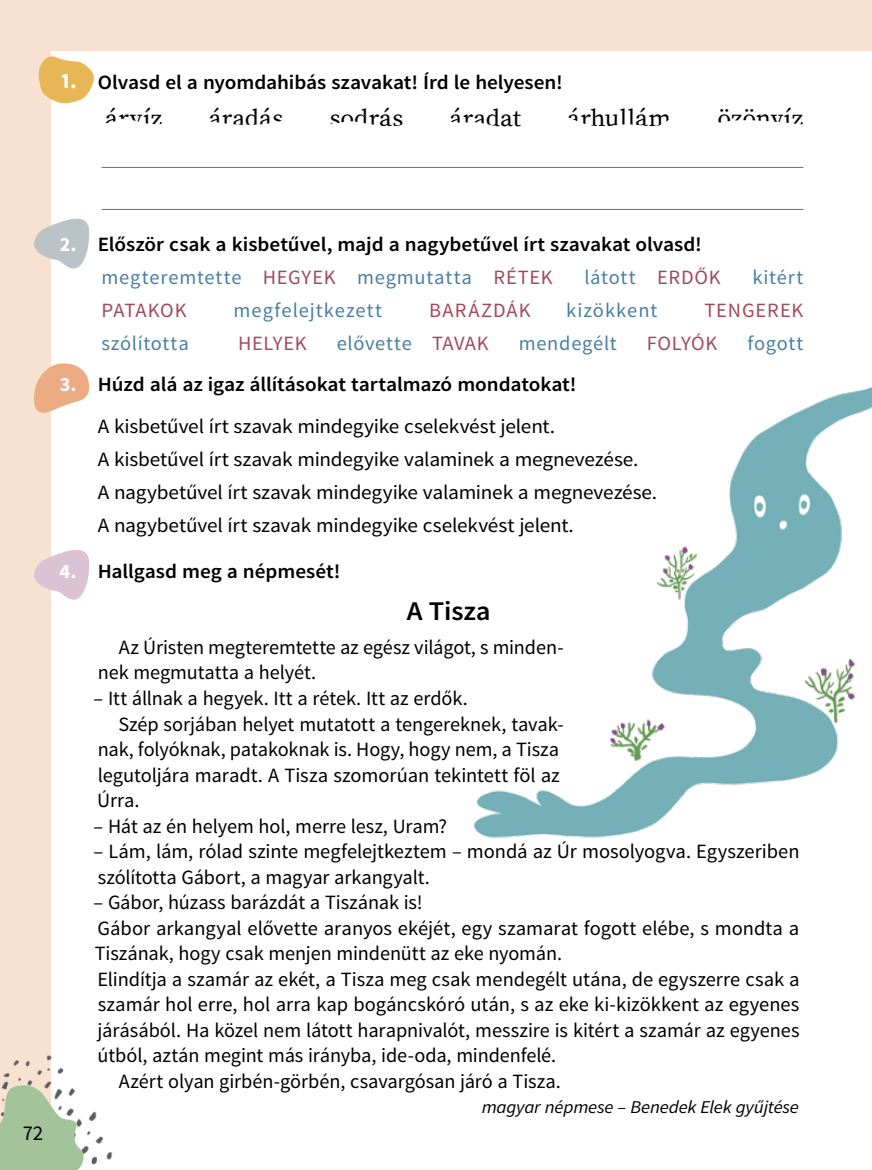
<style>
.page{position:relative;width:872px;height:1170px;background:#fff}
.page>*{position:absolute;margin:0;border:0;box-sizing:border-box;transform-origin:0 0}
.t1{font:600 27px "Source Sans Pro";letter-spacing:-.005em;color:#000;scale:1.05 1}
.t2{font:24px "Source Serif Pro";color:#000;scale:1.05 1}
.t3{font:21px "Source Sans Pro";color:#000}
.t4{font:20.25px/25.5px "Source Sans Pro";letter-spacing:-.005em;color:#000}
.t5{font:20.25px/33px "Source Sans Pro";letter-spacing:-.005em;color:#000;scale:1.05 1}
.t6{font:600 20.25px "Source Sans Pro";letter-spacing:-.005em;color:#000;scale:1.05 1}
.t7{font:20.25px "Source Sans Pro";letter-spacing:.04em;color:#4980a2}
.t8{font:20.25px "Source Sans Pro";letter-spacing:.035em;color:#a1485d}
.t9{font:20.25px "Source Sans Pro";letter-spacing:.06em;color:#a1485d}
.t10{font:italic 18px "Source Sans Pro";letter-spacing:-.01em;color:#000;scale:1.05 1}
.s1{font-weight:700;font-size:21.75px;color:#fff}
.s2{font-weight:700;color:#fff}
.s3{color:#a1485d}
</style>
<div class="page">
<img style="left:0;top:0;width:872px;height:1169px">
<p class="t6" style="left:61px;top:69px;width:479px"><span class="s1">1.</span> Olvasd el a nyomdahibás szavakat! Írd le helyesen!</p>
<p class="t2" style="left:105px;top:104px;width:56px">árvíz</p>
<p class="t2" style="left:209px;top:104px;width:73px">áradás</p>
<p class="t2" style="left:330px;top:104px;width:72px">sodrás</p>
<p class="t2" style="left:449px;top:104px;width:69px">áradat</p>
<p class="t2" style="left:567px;top:104px;width:100px">árhullám</p>
<p class="t2" style="left:717px;top:104px;width:83px">özönvíz</p>
<p class="t3" style="left:23px;top:1119px;width:22px">72</p>
<p class="t6" style="left:60px;top:231px;width:613px"><span class="s2">2.</span> Először csak a kisbetűvel, majd a nagybetűvel írt szavakat olvasd!</p>
<p class="t7" style="left:101px;top:264px;width:453px">megteremtette <span class="s3">HEGYEK</span> megmutatta <span class="s3">RÉTEK</span></p>
<p class="t7" style="left:584px;top:264px;width:138px">látott <span class="s3">ERDŐK</span></p>
<p class="t7" style="left:752px;top:264px;width:52px">kitért</p>
<p class="t8" style="left:101px;top:297px;width:86px">PATAKOK</p>
<p class="t7" style="left:233px;top:297px;width:150px">megfelejtkezett</p>
<p class="t9" style="left:429px;top:297px;width:103px">BARÁZDÁK</p>
<p class="t7" style="left:566px;top:297px;width:93px">kizökkent</p>
<p class="t8" style="left:704px;top:297px;width:100px">TENGEREK</p>
<p class="t7" style="left:101px;top:330px;width:89px">szólította</p>
<p class="t8" style="left:238px;top:330px;width:70px">HELYEK</p>
<p class="t7" style="left:337px;top:330px;width:153px">elővette <span class="s3">TAVAK</span></p>
<p class="t7" style="left:518px;top:330px;width:99px">mendegélt</p>
<p class="t8" style="left:646px;top:330px;width:72px">FOLYÓK</p>
<p class="t7" style="left:747px;top:330px;width:57px">fogott</p>
<p class="t6" style="left:60px;top:372px;width:493px"><span class="s2">3.</span> Húzd alá az igaz állításokat tartalmazó mondatokat!</p>
<p class="t5" style="left:98px;top:410px;width:534px">A kisbetűvel írt szavak mindegyike cselekvést jelent.<br>A kisbetűvel írt szavak mindegyike valaminek a megnevezése.<br>A nagybetűvel írt szavak mindegyike valaminek a megnevezése.<br>A nagybetűvel írt szavak mindegyike cselekvést jelent.</p>
<p class="t6" style="left:59px;top:558px;width:269px"><span class="s2">4.</span> Hallgasd meg a népmesét!</p>
<h1 class="t1" style="left:407px;top:594px;width:81px">A Tisza</h1>
<p class="t4" style="left:98px;top:634px;width:467px;text-indent:21px">Az Úristen megteremtette az egész világot, s minden&shy;nek megmutatta a helyét.</p>
<p class="t4" style="left:94px;top:685px;width:376px">– Itt állnak a hegyek. Itt a rétek. Itt az erdők.</p>
<p class="t4" style="left:118px;top:711px;width:447px">Szép sorjában helyet mutatott a tengereknek, tavak-</p>
<p class="t4" style="left:98px;top:736px;width:463px">nak, folyóknak, patakoknak is. Hogy, hogy nem, a Tisza</p>
<p class="t4" style="left:98px;top:762px;width:464px">legutoljára maradt. A Tisza szomorúan tekintett föl az</p>
<p class="t4" style="left:97px;top:787px;width:44px">Úrra.</p>
<p class="t4" style="left:94px;top:813px;width:355px">– Hát az én helyem hol, merre lesz, Uram?</p>
<p class="t4" style="left:94px;top:838px;width:707px">– Lám, lám, rólad szinte megfelejtkeztem – mondá az Úr mosolyogva. Egyszeriben szólította Gábort, a magyar arkangyalt.</p>
<p class="t4" style="left:94px;top:889px;width:330px">– Gábor, húzass barázdát a Tiszának is!</p>
<p class="t4" style="left:97px;top:915px;width:703px">Gábor arkangyal elővette aranyos ekéjét, egy szamarat fogott elébe, s mondta a</p>
<p class="t4" style="left:95px;top:940px;width:469px">Tiszának, hogy csak menjen mindenütt az eke nyomán.</p>
<p class="t4" style="left:98px;top:966px;width:703px">Elindítja a szamár az ekét, a Tisza meg csak mendegélt utána, de egyszerre csak a</p>
<p class="t4" style="left:98px;top:991px;width:703px">szamár hol erre, hol arra kap bogáncskóró után, s az eke ki-kizökkent az egyenes</p>
<p class="t4" style="left:98px;top:1017px;width:703px">járásából. Ha közel nem látott harapnivalót, messzire is kitért a szamár az egyenes</p>
<p class="t4" style="left:98px;top:1042px;width:460px">útból, aztán megint más irányba, ide-oda, mindenfelé.</p>
<p class="t4" style="left:119px;top:1068px;width:443px">Azért olyan girbén-görbén, csavargósan járó a Tisza.</p>
<p class="t10" style="left:482px;top:1096px;width:304px">magyar népmese – Benedek Elek gyűjtése</p>
</div>
